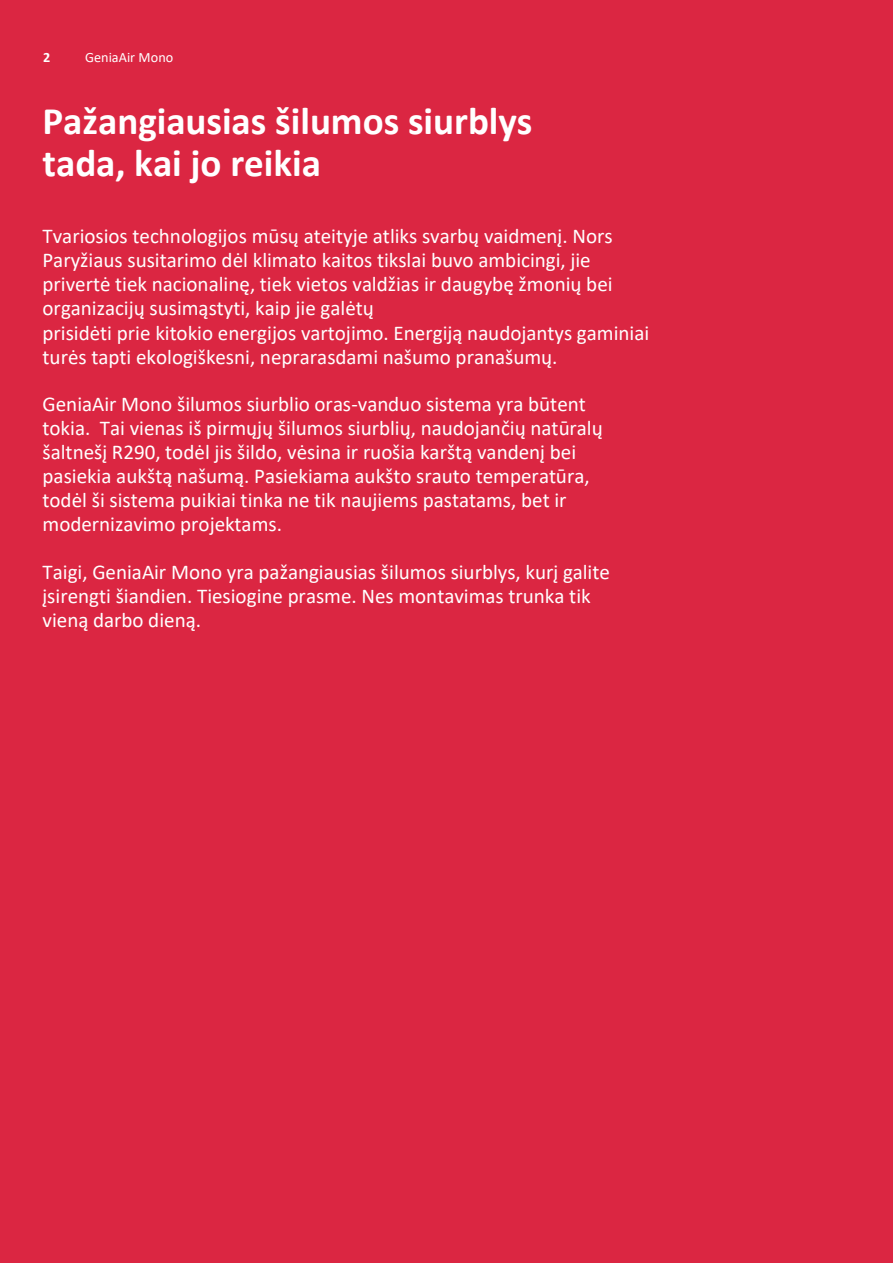
<style>
.page{position:relative;width:893px;height:1263px;background:#db2642}
.page>*{position:absolute;margin:0;border:0;box-sizing:border-box;transform-origin:0 0}
.t1{font:700 39px/42px "Calibri";color:#fff}
.t2{font:21px/24px "Calibri";color:#fff}
.t3{font:14.25px "Calibri";color:#fff}
.t4{font:700 14.25px "Calibri";color:#fff}
</style>
<div class="page">
<p class="t4" style="left:43px;top:48px;width:9px">2</p>
<p class="t3" style="left:85px;top:48px;width:90px">GeniaAir Mono</p>
<h1 class="t1" style="left:42px;top:100px;width:492px">Pažangiausias šilumos siurblys tada, kai jo reikia</h1>
<p class="t2" style="left:42px;top:224px;width:608px">Tvariosios technologijos mūsų ateityje atliks svarbų vaidmenį. Nors Paryžiaus susitarimo dėl klimato kaitos tikslai buvo ambicingi, jie privertė tiek nacionalinę, tiek vietos valdžias ir daugybę žmonių bei organizacijų susimąstyti, kaip jie galėtų<br>prisidėti prie kitokio energijos vartojimo. Energiją naudojantys gaminiai turės tapti ekologiškesni, neprarasdami našumo pranašumų.</p>
<p class="t2" style="left:42px;top:391px;width:562px">GeniaAir Mono šilumos siurblio oras-vanduo sistema yra būtent tokia. Tai vienas iš pirmųjų šilumos siurblių, naudojančių natūralų šaltnešį R290, todėl jis šildo, vėsina ir ruošia karštą vandenį bei pasiekia aukštą našumą. Pasiekiama aukšto srauto temperatūra, todėl ši sistema puikiai tinka ne tik naujiems pastatams, bet ir modernizavimo projektams.</p>
<p class="t2" style="left:42px;top:559px;width:569px">Taigi, GeniaAir Mono yra pažangiausias šilumos siurblys, kurį galite įsirengti šiandien. Tiesiogine prasme. Nes montavimas trunka tik vieną darbo dieną.</p>
</div>
